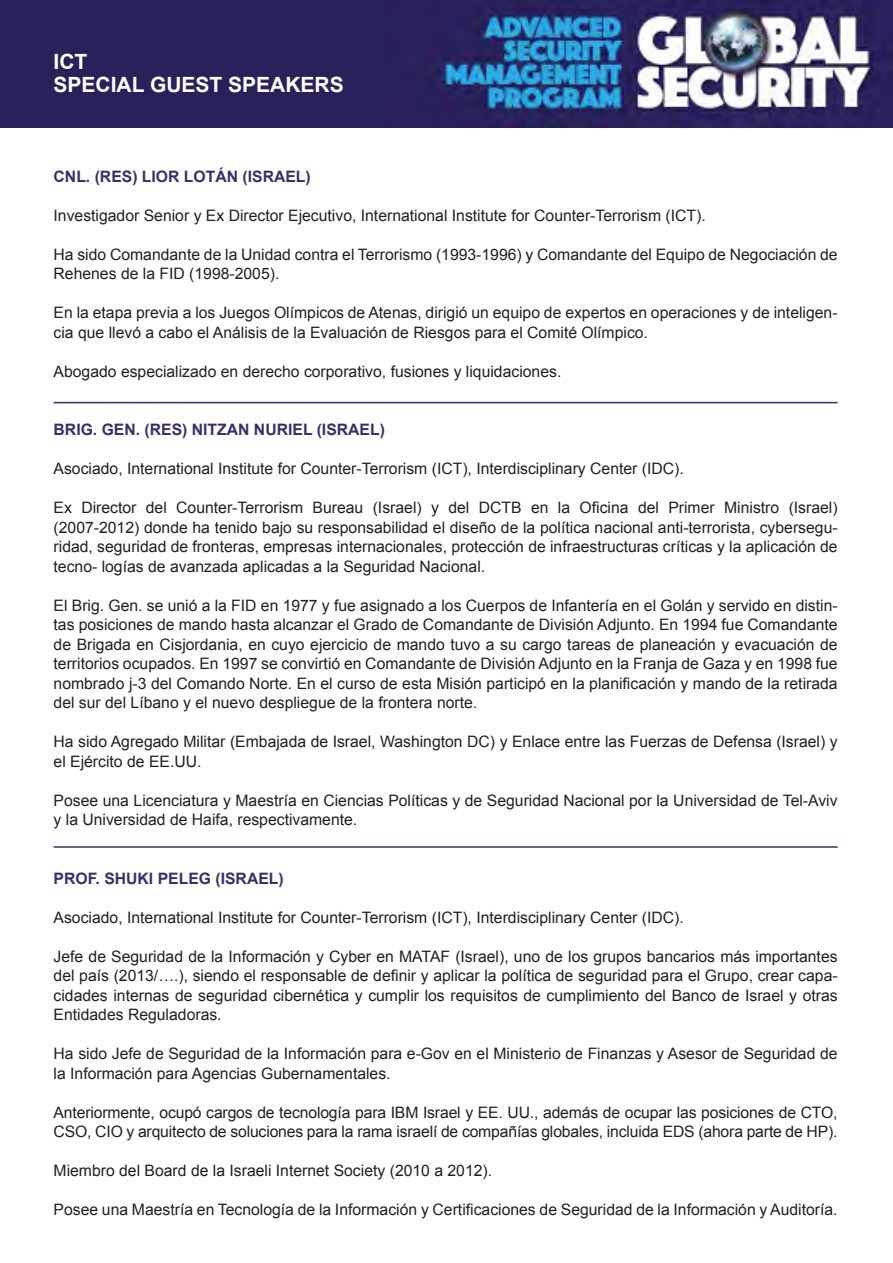
<style>
.page{position:relative;width:893px;height:1263px;background:#fff}
.page>*{position:absolute;margin:0;border:0;box-sizing:border-box;transform-origin:0 0}
.t1{font:700 21px "Arial";color:#fff}
.t2{font:15.75px/19.5px "Arial";color:#231f20}
.t3{font:700 15.75px "Arial";color:#372f6d}
</style>
<div class="page">
<img style="left:0;top:0;width:892px;height:128px">
<hr style="left:54px;top:402px;width:784px;height:1px;background:#372f6d">
<hr style="left:54px;top:846px;width:784px;height:2px;background:#372f6d">
<p class="t1" style="left:54px;top:48px;width:35px">ICT</p>
<p class="t1" style="left:54px;top:71px;width:292px">SPECIAL GUEST SPEAKERS</p>
<p class="t3" style="left:54px;top:166px;width:259px">CNL. (RES) LIOR LOTÁN (ISRAEL)</p>
<p class="t2" style="left:54px;top:205px;width:654px">Investigador Senior y Ex Director Ejecutivo, International Institute for Counter-Terrorism (ICT).</p>
<p class="t2" style="left:54px;top:244px;width:786px">Ha sido Comandante de la Unidad contra el Terrorismo (1993-1996) y Comandante del Equipo de Negociación de<br>Rehenes de la FID (1998-2005).</p>
<p class="t2" style="left:54px;top:303px;width:785px">En la etapa previa a los Juegos Olímpicos de Atenas, dirigió un equipo de expertos en operaciones y de inteligen&shy;cia que llevó a cabo el Análisis de la Evaluación de Riesgos para el Comité Olímpico.</p>
<p class="t2" style="left:54px;top:361px;width:509px">Abogado especializado en derecho corporativo, fusiones y liquidaciones.</p>
<p class="t3" style="left:54px;top:419px;width:333px">BRIG. GEN. (RES) NITZAN NURIEL (ISRAEL)</p>
<p class="t2" style="left:54px;top:459px;width:632px">Asociado, International Institute for Counter-Terrorism (ICT), Interdisciplinary Center (IDC).</p>
<p class="t2" style="left:54px;top:498px;width:786px;text-align:justify">Ex Director del Counter-Terrorism Bureau (Israel) y del DCTB en la Oficina del Primer Ministro (Israel) (2007-2012) donde ha tenido bajo su responsabilidad el diseño de la política nacional anti-terrorista, cybersegu&shy;ridad, seguridad de fronteras, empresas internacionales, protección de infraestructuras críticas y la aplicación de tecno- logías de avanzada aplicadas a la Seguridad Nacional.</p>
<p class="t2" style="left:54px;top:595px;width:786px;text-align:justify">El Brig. Gen. se unió a la FID en 1977 y fue asignado a los Cuerpos de Infantería en el Golán y servido en distin&shy;tas posiciones de mando hasta alcanzar el Grado de Comandante de División Adjunto. En 1994 fue Comandante de Brigada en Cisjordania, en cuyo ejercicio de mando tuvo a su cargo tareas de planeación y evacuación de territorios ocupados. En 1997 se convirtió en Comandante de División Adjunto en la Franja de Gaza y en 1998 fue nombrado j-3 del Comando Norte. En el curso de esta Misión participó en la planificación y mando de la retirada del sur del Líbano y el nuevo despliegue de la frontera norte.</p>
<p class="t2" style="left:54px;top:732px;width:786px">Ha sido Agregado Militar (Embajada de Israel, Washington DC) y Enlace entre las Fuerzas de Defensa (Israel) y el Ejército de EE.UU.</p>
<p class="t2" style="left:54px;top:790px;width:785px">Posee una Licenciatura y Maestría en Ciencias Políticas y de Seguridad Nacional por la Universidad de Tel-Aviv y la Universidad de Haifa, respectivamente.</p>
<p class="t3" style="left:54px;top:868px;width:232px">PROF. SHUKI PELEG (ISRAEL)</p>
<p class="t2" style="left:54px;top:907px;width:632px">Asociado, International Institute for Counter-Terrorism (ICT), Interdisciplinary Center (IDC).</p>
<p class="t2" style="left:54px;top:946px;width:786px;text-align:justify">Jefe de Seguridad de la Información y Cyber en MATAF (Israel), uno de los grupos bancarios más importantes del país (2013/….), siendo el responsable de definir y aplicar la política de seguridad para el Grupo, crear capa&shy;cidades internas de seguridad cibernética y cumplir los requisitos de cumplimiento del Banco de Israel y otras Entidades Reguladoras.</p>
<p class="t2" style="left:54px;top:1044px;width:785px">Ha sido Jefe de Seguridad de la Información para e-Gov en el Ministerio de Finanzas y Asesor de Seguridad de la Información para Agencias Gubernamentales.</p>
<p class="t2" style="left:54px;top:1102px;width:785px">Anteriormente, ocupó cargos de tecnología para IBM Israel y EE. UU., además de ocupar las posiciones de CTO,<br>CSO, CIO y arquitecto de soluciones para la rama israelí de compañías globales, incluida EDS (ahora parte de HP).</p>
<p class="t2" style="left:54px;top:1161px;width:440px">Miembro del Board de la Israeli Internet Society (2010 a 2012).</p>
<p class="t2" style="left:54px;top:1200px;width:786px">Posee una Maestría en Tecnología de la Información y Certificaciones de Seguridad de la Información y Auditoría.</p>
</div>
